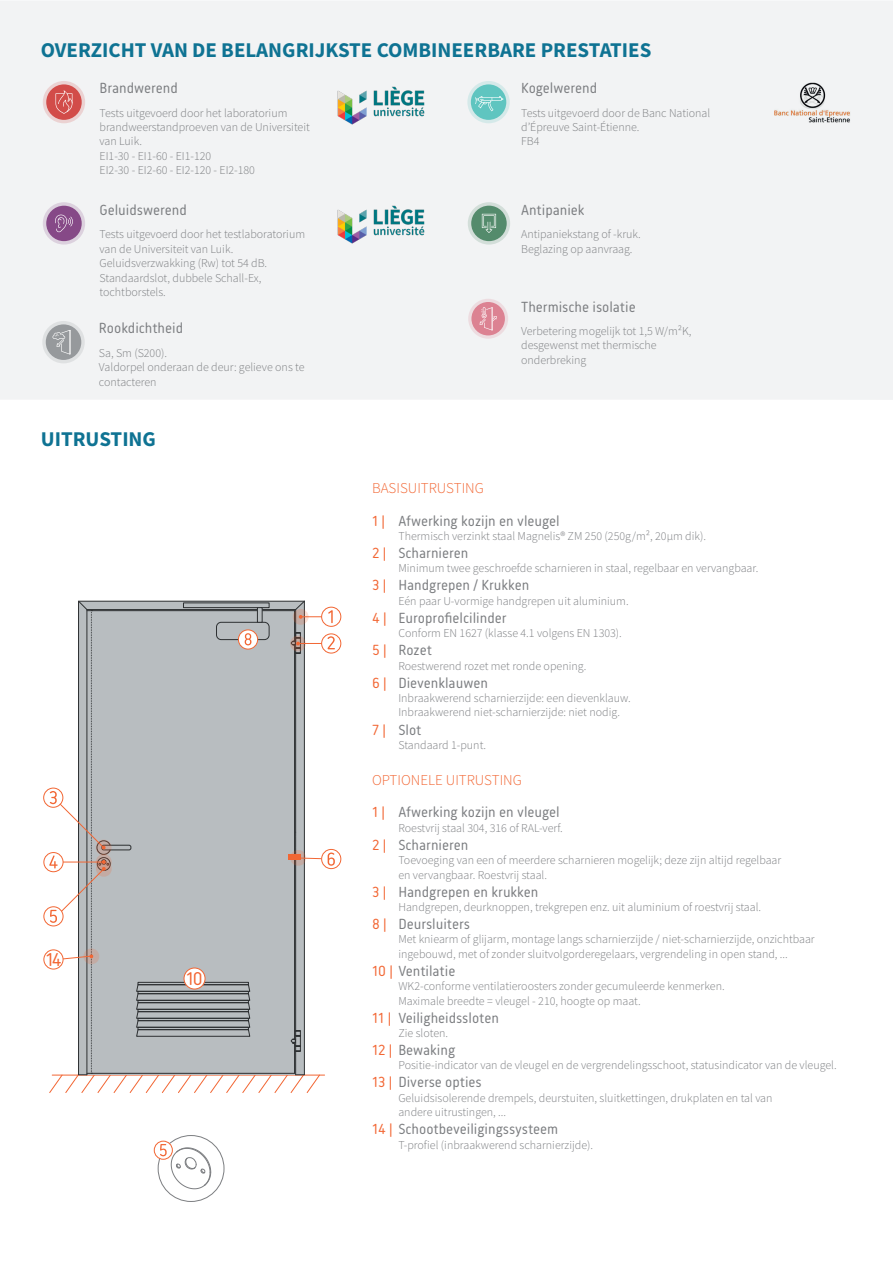
<style>
.page{position:relative;width:893px;height:1263px;background:#fff}
.page>*{position:absolute;margin:0;border:0;box-sizing:border-box;transform-origin:0 0}
.t1{font:700 21px "Source Sans Pro";color:#0f7393}
.t2{font:19.2px "Korb";color:#f26633}
.t3{font:18.9px "Korb";color:#f26633}
.t4{font:15px "Korb";color:#7c7e81}
.t5{font:300 15px "Source Sans Pro";color:#f26633}
.t6{font:300 12px/14.4px "Source Sans Pro";color:#7c7e81}
.s1{color:#f26633}
</style>
<div class="page">
<div style="left:0;top:1px;width:893px;height:399px;background:#f2f3f4"></div>
<svg style="left:468px;top:299px;width:40px;height:40px"></svg>
<svg style="left:480px;top:307px;width:17px;height:23px"></svg>
<svg style="left:43px;top:81px;width:42px;height:42px"></svg>
<svg style="left:55px;top:90px;width:17px;height:24px"></svg>
<svg style="left:43px;top:202px;width:42px;height:43px"></svg>
<svg style="left:55px;top:215px;width:19px;height:17px"></svg>
<svg style="left:467px;top:81px;width:43px;height:42px"></svg>
<svg style="left:475px;top:96px;width:28px;height:15px"></svg>
<img style="left:337px;top:87px;width:88px;height:38px">
<img style="left:337px;top:206px;width:88px;height:38px">
<img style="left:774px;top:82px;width:76px;height:41px">
<svg style="left:468px;top:202px;width:42px;height:43px"></svg>
<svg style="left:482px;top:214px;width:14px;height:19px"></svg>
<svg style="left:42px;top:321px;width:43px;height:42px"></svg>
<svg style="left:53px;top:330px;width:18px;height:24px"></svg>
<svg style="left:322px;top:607px;width:19px;height:19px"></svg>
<div style="left:321px;top:607px;width:20px;height:20px;border:1px solid #f26633;border-radius:50%"></div>
<svg style="left:322px;top:634px;width:19px;height:19px"></svg>
<div style="left:321px;top:633px;width:20px;height:20px;border:1px solid #f26633;border-radius:50%"></div>
<div style="left:43px;top:788px;width:20px;height:20px;border:1px solid #f26633;border-radius:50%"></div>
<svg style="left:322px;top:849px;width:19px;height:20px"></svg>
<div style="left:321px;top:849px;width:20px;height:20px;border:1px solid #f26633;border-radius:50%"></div>
<svg style="left:44px;top:852px;width:19px;height:20px"></svg>
<div style="left:43px;top:852px;width:21px;height:20px;border:1px solid #f26633;border-radius:50%"></div>
<svg style="left:44px;top:907px;width:19px;height:19px"></svg>
<div style="left:43px;top:906px;width:21px;height:20px;border:1px solid #f26633;border-radius:50%"></div>
<div style="left:43px;top:949px;width:21px;height:20px;border:1px solid #f26633;border-radius:50%"></div>
<div style="left:158px;top:1135px;width:66px;height:67px;border:1px solid #7c7e81;border-radius:50%"></div>
<div style="left:154px;top:1141px;width:19px;height:19px;border:1px solid #f26633;border-radius:50%"></div>
<svg style="left:160px;top:1144px;width:51px;height:45px"></svg>
<svg style="left:49px;top:600px;width:286px;height:493px"></svg>
<h1 class="t1" style="left:41px;top:35px;width:612px">OVERZICHT VAN DE BELANGRIJKSTE COMBINEERBARE PRESTATIES</h1>
<p class="t4" style="left:100px;top:80px;width:80px">Brandwerend</p>
<p class="t6" style="left:100px;top:105px;width:212px">Tests uitgevoerd door het laboratorium brandweerstandproeven van de Universiteit van Luik.<br>EI1-30 - EI1-60 - EI1-120<br>EI2-30 - EI2-60 - EI2-120 - EI2-180</p>
<p class="t4" style="left:100px;top:201px;width:89px">Geluidswerend</p>
<p class="t6" style="left:100px;top:227px;width:207px">Tests uitgevoerd door het testlaboratorium van de Universiteit van Luik.<br>Geluidsverzwakking (Rw) tot 54 dB.<br>Standaardslot, dubbele Schall-Ex, tochtborstels.</p>
<p class="t4" style="left:99px;top:320px;width:86px">Rookdichtheid</p>
<p class="t6" style="left:99px;top:345px;width:207px">Sa, Sm (S200).<br>Valdorpel onderaan de deur: gelieve ons te contacteren</p>
<h1 class="t1" style="left:41px;top:425px;width:117px">UITRUSTING</h1>
<h2 class="t2" style="left:46px;top:948px;width:17px">14</h2>
<h3 class="t3" style="left:186px;top:968px;width:18px">10</h3>
<p class="t4" style="left:521px;top:80px;width:78px">Kogelwerend</p>
<p class="t6" style="left:521px;top:105px;width:191px">Tests uitgevoerd door de Banc National d’Épreuve Saint-Étienne.<br>FB4</p>
<p class="t4" style="left:521px;top:201px;width:65px">Antipaniek</p>
<p class="t6" style="left:521px;top:227px;width:121px">Antipaniekstang of -kruk.<br>Beglazing op aanvraag.</p>
<p class="t4" style="left:521px;top:298px;width:116px">Thermische isolatie</p>
<p class="t6" style="left:521px;top:324px;width:172px">Verbetering mogelijk tot 1,5 W/m2K, desgewenst met thermische onderbreking</p>
<p class="t5" style="left:372px;top:479px;width:113px">BASISUITRUSTING</p>
<p class="t4" style="left:372px;top:512px;width:189px"><span class="s1">1 |</span> Afwerking kozijn en vleugel</p>
<p class="t6" style="left:398px;top:529px;width:309px">Thermisch verzinkt staal Magnelis® ZM 250 (250g/m2, 20µm dik).</p>
<p class="t4" style="left:372px;top:544px;width:98px"><span class="s1">2 |</span> Scharnieren</p>
<p class="t6" style="left:398px;top:561px;width:362px">Minimum twee geschroefde scharnieren in staal, regelbaar en vervangbaar.</p>
<p class="t4" style="left:372px;top:577px;width:159px"><span class="s1">3 |</span> Handgrepen / Krukken</p>
<p class="t6" style="left:398px;top:594px;width:232px">Eén paar U-vormige handgrepen uit aluminium.</p>
<p class="t4" style="left:372px;top:609px;width:136px"><span class="s1">4 |</span> Europrofielcilinder</p>
<p class="t6" style="left:398px;top:626px;width:225px">Conform EN 1627 (klasse 4.1 volgens EN 1303).</p>
<p class="t4" style="left:372px;top:642px;width:61px"><span class="s1">5 |</span> Rozet</p>
<p class="t6" style="left:398px;top:658px;width:189px">Roestwerend rozet met ronde opening.</p>
<p class="t4" style="left:372px;top:674px;width:117px"><span class="s1">6 |</span> Dievenklauwen</p>
<p class="t6" style="left:398px;top:691px;width:234px">Inbraakwerend scharnierzijde: een dievenklauw.<br>Inbraakwerend niet-scharnierzijde: niet nodig.</p>
<p class="t4" style="left:372px;top:721px;width:51px"><span class="s1">7 |</span> Slot</p>
<p class="t6" style="left:398px;top:738px;width:89px">Standaard 1-punt.</p>
<p class="t5" style="left:372px;top:771px;width:151px">OPTIONELE UITRUSTING</p>
<p class="t4" style="left:372px;top:804px;width:189px"><span class="s1">1 |</span> Afwerking kozijn en vleugel</p>
<p class="t6" style="left:398px;top:820px;width:166px">Roestvrij staal 304, 316 of RAL-verf.</p>
<p class="t4" style="left:372px;top:836px;width:98px"><span class="s1">2 |</span> Scharnieren</p>
<p class="t6" style="left:398px;top:853px;width:384px">Toevoeging van een of meerdere scharnieren mogelijk; deze zijn altijd regelbaar en vervangbaar. Roestvrij staal.</p>
<p class="t4" style="left:372px;top:883px;width:168px"><span class="s1">3 |</span> Handgrepen en krukken</p>
<p class="t6" style="left:398px;top:900px;width:364px">Handgrepen, deurknoppen, trekgrepen enz. uit aluminium of roestvrij staal.</p>
<p class="t4" style="left:372px;top:915px;width:100px"><span class="s1">8 |</span> Deursluiters</p>
<p class="t6" style="left:398px;top:932px;width:418px">Met kniearm of glijarm, montage langs scharnierzijde / niet-scharnierzijde, onzichtbaar ingebouwd, met of zonder sluitvolgorderegelaars, vergrendeling in open stand, ...</p>
<p class="t4" style="left:372px;top:962px;width:85px"><span class="s1">10 |</span> Ventilatie</p>
<p class="t6" style="left:398px;top:979px;width:328px">WK2-conforme ventilatieroosters zonder gecumuleerde kenmerken.<br>Maximale breedte = vleugel - 210, hoogte op maat.</p>
<p class="t4" style="left:372px;top:1009px;width:128px"><span class="s1">11 |</span> Veiligheidssloten</p>
<p class="t6" style="left:398px;top:1026px;width:51px">Zie sloten.</p>
<p class="t4" style="left:372px;top:1041px;width:85px"><span class="s1">12 |</span> Bewaking</p>
<p class="t6" style="left:398px;top:1058px;width:440px">Positie-indicator van de vleugel en de vergrendelingsschoot, statusindicator van de vleugel.</p>
<p class="t4" style="left:372px;top:1074px;width:111px"><span class="s1">13 |</span> Diverse opties</p>
<p class="t6" style="left:398px;top:1090px;width:376px">Geluidsisolerende drempels, deurstuiten, sluitkettingen, drukplaten en tal van andere uitrustingen, ...</p>
<p class="t4" style="left:372px;top:1120px;width:188px"><span class="s1">14 |</span> Schootbeveiligingssysteem</p>
<p class="t6" style="left:398px;top:1137px;width:196px">T-profiel (inbraakwerend scharnierzijde).</p>
</div>
